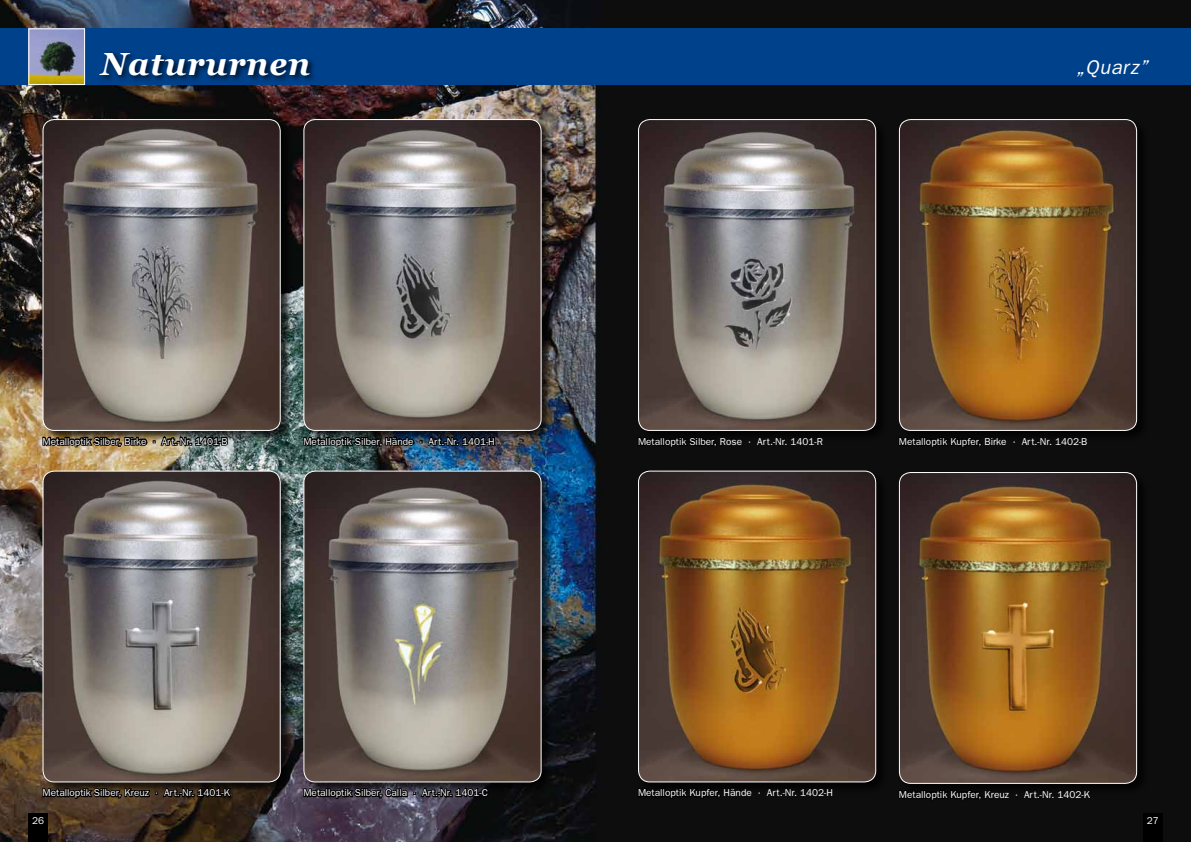
<style>
.page{position:relative;width:1191px;height:842px;background:#fff}
.page>*{position:absolute;margin:0;border:0;box-sizing:border-box;transform-origin:0 0}
.t1{font:italic 700 32px "Georgia";letter-spacing:.03em;color:#fff}
.t2{font:italic 20px "Franklin Gothic";letter-spacing:.03em;color:#fff}
.t3{font:10px "Franklin Gothic";color:#fff}
.t4{font:9px "Franklin Gothic";color:#fff}
</style>
<div class="page">
<img style="left:0;top:0;width:1190px;height:842px">
<div style="left:0;top:28px;width:1191px;height:57px;background:#00418b"></div>
<div style="left:97px;top:50px;width:221px;height:33px;background:#000;opacity:.75"></div>
<img style="left:30px;top:30px;width:53px;height:53px">
<div style="left:28px;top:28px;width:57px;height:57px;border:1px solid #fff"></div>
<div style="left:637px;top:119px;width:251px;height:324px;background:#080808"></div>
<img style="left:638px;top:120px;width:237px;height:310px">
<div style="left:638px;top:119px;width:238px;height:312px;border:1px solid #fff;border-radius:11px"></div>
<div style="left:898px;top:119px;width:250px;height:324px;background:#080808"></div>
<img style="left:899px;top:120px;width:237px;height:310px">
<div style="left:899px;top:119px;width:238px;height:312px;border:1px solid #fff;border-radius:11px"></div>
<div style="left:637px;top:470px;width:251px;height:324px;background:#000;opacity:.75"></div>
<img style="left:638px;top:471px;width:237px;height:311px">
<div style="left:638px;top:471px;width:238px;height:311px;border:1px solid #fff;border-radius:11px"></div>
<div style="left:42px;top:119px;width:250px;height:324px;background:#000;opacity:.75"></div>
<img style="left:43px;top:120px;width:237px;height:310px">
<div style="left:43px;top:119px;width:238px;height:312px;border:1px solid #fff;border-radius:11px"></div>
<div style="left:303px;top:119px;width:250px;height:324px;background:#000;opacity:.75"></div>
<img style="left:304px;top:120px;width:237px;height:310px">
<div style="left:303px;top:119px;width:238px;height:312px;border:1px solid #fff;border-radius:11px"></div>
<div style="left:303px;top:470px;width:250px;height:324px;background:#000;opacity:.75"></div>
<img style="left:304px;top:471px;width:237px;height:311px">
<div style="left:303px;top:471px;width:238px;height:311px;border:1px solid #fff;border-radius:11px"></div>
<div style="left:42px;top:470px;width:250px;height:324px;background:#000;opacity:.75"></div>
<img style="left:43px;top:471px;width:237px;height:311px">
<div style="left:43px;top:471px;width:238px;height:311px;border:1px solid #fff;border-radius:11px"></div>
<svg style="left:637px;top:427px;width:81px;height:26px"></svg>
<svg style="left:897px;top:427px;width:86px;height:26px"></svg>
<svg style="left:637px;top:779px;width:85px;height:25px;background:#171615"></svg>
<img style="left:41px;top:427px;width:189px;height:26px">
<img style="left:302px;top:427px;width:194px;height:26px">
<svg style="left:41px;top:779px;width:192px;height:25px;background:#382c21"></svg>
<svg style="left:302px;top:779px;width:188px;height:25px;background:#38333b"></svg>
<div style="left:898px;top:472px;width:250px;height:324px;background:#080808"></div>
<img style="left:899px;top:472px;width:237px;height:311px">
<div style="left:899px;top:472px;width:238px;height:312px;border:1px solid #fff;border-radius:11px"></div>
<svg style="left:897px;top:780px;width:86px;height:26px"></svg>
<div style="left:28px;top:814px;width:20px;height:28px;background:#000"></div>
<div style="left:1142px;top:814px;width:20px;height:28px;background:#000"></div>
<h1 class="t1" style="left:101px;top:43px;width:211px">Natururnen</h1>
<p class="t3" style="left:43px;top:435px;width:186px">Metalloptik Silber, Birke · Art.-Nr. 1401-B</p>
<p class="t3" style="left:303px;top:435px;width:193px">Metalloptik Silber, Hände · Art.-Nr. 1401-H</p>
<p class="t3" style="left:43px;top:787px;width:189px">Metalloptik Silber, Kreuz · Art.-Nr. 1401-K</p>
<p class="t3" style="left:303px;top:787px;width:186px">Metalloptik Silber, Calla · Art.-Nr. 1401-C</p>
<h2 class="t2" style="left:1075px;top:56px;width:74px">„Quarz”</h2>
<p class="t3" style="left:638px;top:435px;width:186px">Metalloptik Silber, Rose · Art.-Nr. 1401-R</p>
<p class="t3" style="left:899px;top:435px;width:190px">Metalloptik Kupfer, Birke · Art.-Nr. 1402-B</p>
<p class="t3" style="left:638px;top:787px;width:196px">Metalloptik Kupfer, Hände · Art.-Nr. 1402-H</p>
<p class="t3" style="left:899px;top:788px;width:192px">Metalloptik Kupfer, Kreuz · Art.-Nr. 1402-K</p>
<p class="t3" style="left:32px;top:814px;width:13px">26</p>
<p class="t3" style="left:1146px;top:814px;width:13px">27</p>
<p class="t4" style="left:34px;top:819px;width:12px">28</p>
</div>
